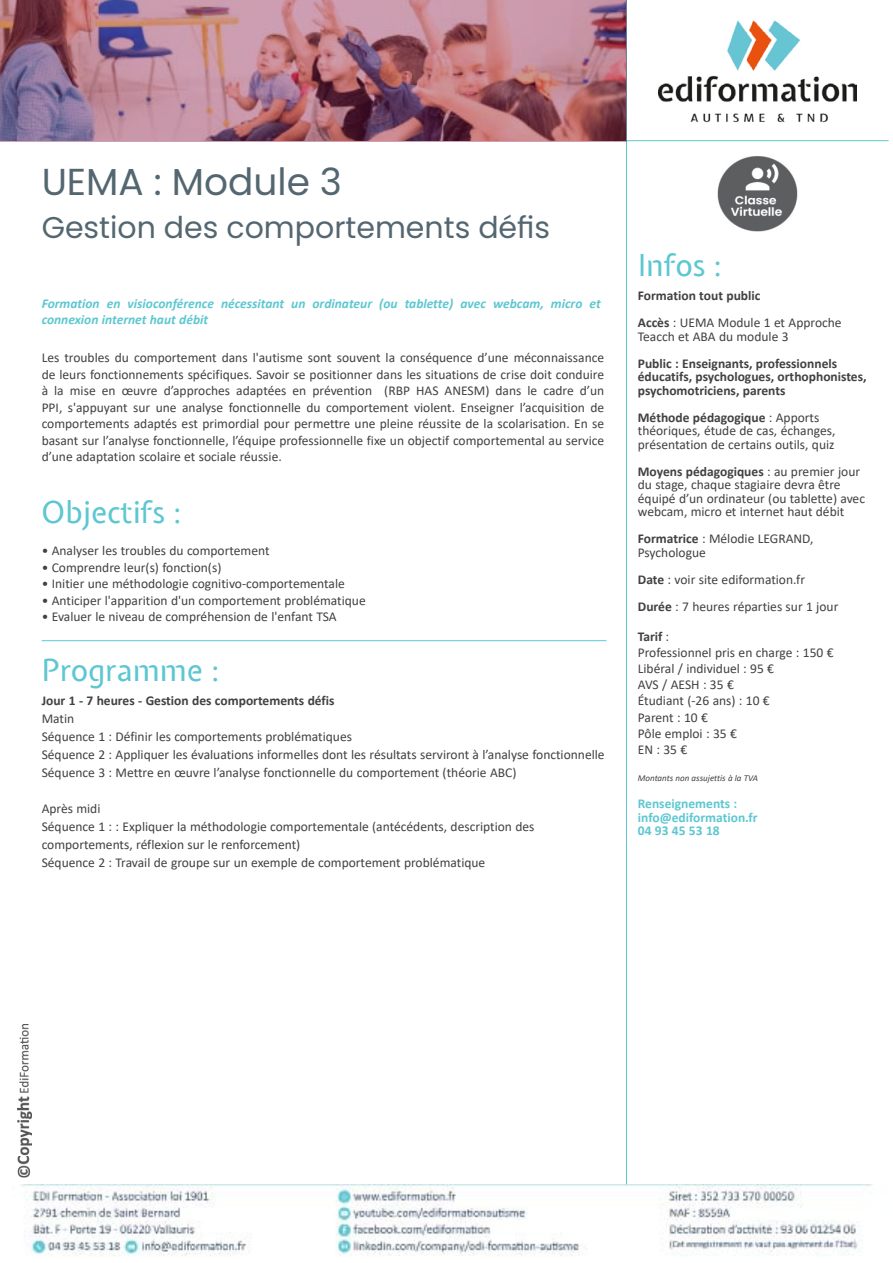
<style>
.page{position:relative;width:893px;height:1263px;background:#fff}
.page>*{position:absolute;margin:0;border:0;box-sizing:border-box;transform-origin:0 0}
.t1{font:37.5px "Poppins";color:#546670}
.t2{font:30px "Poppins";color:#546670}
.t3{font:30px "Expletus Sans";color:#5dc7d1}
.t4{font:13.5px/16.2px "Calibri";color:#414042}
.t5{font:700 13.5px/13.5px "Calibri";color:#414042}
.t6{font:italic 700 13.5px/16.5px "Calibri";color:#5dc7d1}
.t7{font:700 13.5px/13.5px "Calibri";color:#5dc7d1}
.t8{font:italic 9px "Calibri";color:#414042}
.s1{font-weight:400}
.s2{font-weight:700}
</style>
<div class="page">
<img style="left:21px;top:1184px;width:851px;height:72px">
<img style="left:17px;top:1024px;width:15px;height:154px">
<hr style="left:42px;top:640px;width:564px;height:1px;background:#5dc7d1">
<img style="left:717px;top:156px;width:81px;height:76px">
<img style="left:658px;top:20px;width:198px;height:103px">
<hr style="left:626px;top:0;width:1px;height:1184px;background:#5dc7d1">
<hr style="left:626px;top:140px;width:263px;height:1px;background:#5dc7d1">
<img style="left:0;top:0;width:626px;height:141px">
<h1 class="t1" style="left:42px;top:160px;width:302px">UEMA : Module 3</h1>
<h2 class="t2" style="left:42px;top:210px;width:510px">Gestion des comportements défis</h2>
<p class="t6" style="left:42px;top:295px;width:561px">Formation en visioconférence nécessitant un ordinateur (ou tablette) avec webcam, micro et connexion internet haut débit</p>
<p class="t4" style="left:42px;top:349px;width:564px;text-align:justify">Les troubles du comportement dans l'autisme sont souvent la conséquence d’une méconnaissance de leurs fonctionnements spécifiques. Savoir se positionner dans les situations de crise doit conduire à la mise en œuvre d’approches adaptées en prévention (RBP HAS ANESM) dans le cadre d’un PPI, s'appuyant sur une analyse fonctionnelle du comportement violent. Enseigner l’acquisition de comportements adaptés est primordial pour permettre une pleine réussite de la scolarisation. En se basant sur l’analyse fonctionnelle, l’équipe professionnelle fixe un objectif comportemental au service d’une adaptation scolaire et sociale réussie.</p>
<h2 class="t3" style="left:42px;top:497px;width:142px">Objectifs :</h2>
<p class="t4" style="left:42px;top:542px;width:229px">• Analyser les troubles du comportement</p>
<p class="t4" style="left:42px;top:559px;width:181px">• Comprendre leur(s) fonction(s)</p>
<p class="t4" style="left:42px;top:575px;width:305px">• Initier une méthodologie cognitivo-comportementale</p>
<p class="t4" style="left:42px;top:592px;width:326px">• Anticiper l'apparition d'un comportement problématique</p>
<p class="t4" style="left:42px;top:608px;width:297px">• Evaluer le niveau de compréhension de l'enfant TSA</p>
<h2 class="t3" style="left:42px;top:654px;width:180px">Programme :</h2>
<p class="t5" style="left:42px;top:694px;width:294px">Jour 1 - 7 heures - Gestion des comportements défis</p>
<p class="t4" style="left:42px;top:709px;width:564px;line-height:18px">Matin<br>Séquence 1 : Définir les comportements problématiques<br>Séquence 2 : Appliquer les évaluations informelles dont les résultats serviront à l’analyse fonctionnelle Séquence 3 : Mettre en œuvre l’analyse fonctionnelle du comportement (théorie ABC)</p>
<p class="t4" style="left:42px;top:799px;width:494px;line-height:18px">Après midi<br>Séquence 1 : : Expliquer la méthodologie comportementale (antécédents, description des comportements, réflexion sur le renforcement)<br>Séquence 2 : Travail de groupe sur un exemple de comportement problématique</p>
<h2 class="t3" style="left:638px;top:250px;width:85px">Infos :</h2>
<p class="t5" style="left:638px;top:282px;width:205px;line-height:27px">Formation tout public<br>Accès <span class="s1">: UEMA Module 1 et Approche</span></p>
<p class="t4" style="left:638px;top:328px;width:152px">Teacch et ABA du module 3</p>
<p class="t5" style="left:638px;top:356px;width:230px">Public : Enseignants, professionnels éducatifs, psychologues, orthophonistes, psychomotriciens, parents</p>
<p class="t4" style="left:638px;top:410px;width:199px;line-height:13.5px"><span class="s2">Méthode pédagogique</span> : Apports théoriques, étude de cas, échanges, présentation de certains outils, quiz</p>
<p class="t4" style="left:638px;top:464px;width:229px;line-height:13.5px"><span class="s2">Moyens pédagogiques</span> : au premier jour du stage, chaque stagiaire devra être équipé d’un ordinateur (ou tablette) avec webcam, micro et internet haut débit</p>
<p class="t4" style="left:638px;top:532px;width:177px;line-height:13.5px"><span class="s2">Formatrice</span> : Mélodie LEGRAND,<br>Psychologue</p>
<p class="t4" style="left:638px;top:566px;width:202px;line-height:27px"><span class="s2">Date</span> : voir site ediformation.fr<br><span class="s2">Durée</span> : 7 heures réparties sur 1 jour</p>
<p class="t4" style="left:638px;top:628px;width:197px"><span class="s2">Tarif</span> :<br>Professionnel pris en charge : 150 €<br>Libéral / individuel : 95 €<br>AVS / AESH : 35 €<br>Étudiant (-26 ans) : 10 €<br>Parent : 10 €<br>Pôle emploi : 35 €<br>EN : 35 €</p>
<p class="t8" style="left:638px;top:772px;width:122px">Montants non assujettis à la TVA</p>
<p class="t7" style="left:638px;top:797px;width:121px">Renseignements : info@ediformation.fr<br>04 93 45 53 18</p>
</div>
